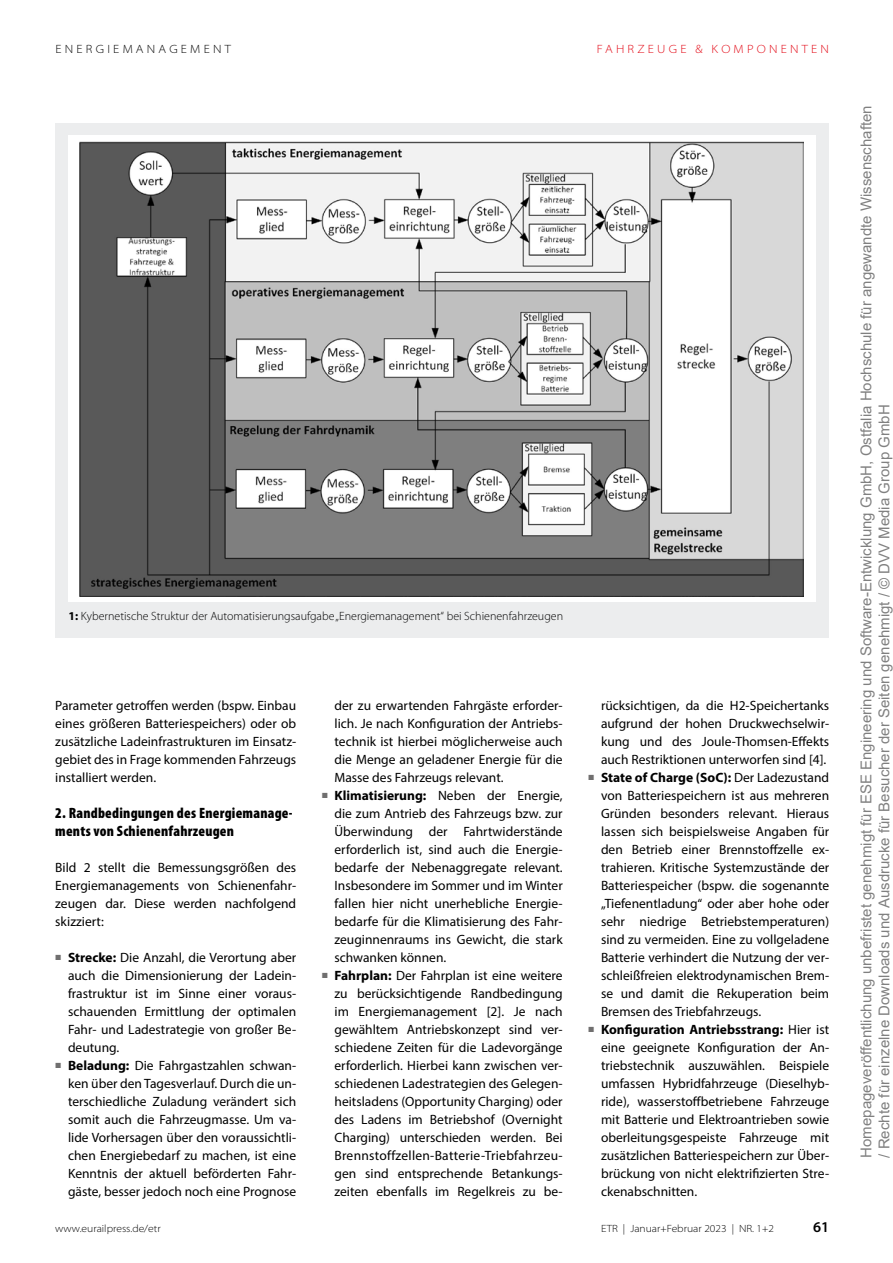
<style>
.page{position:relative;width:893px;height:1263px;background:#fff}
.page>*{position:absolute;margin:0;border:0;box-sizing:border-box;transform-origin:0 0}
.t1{font:15px/18px "Arial";color:rgb(0 0 0/.5)}
.t2{font:900 condensed 15px/18px "Myriad Pro";letter-spacing:.015em;color:#000}
.t3{font:600 15px "Myriad Pro";color:#000}
.t4{font:13.5px/18px "Myriad Pro";color:#000;text-align:justify}
.t5{font:700 13.5px "Myriad Pro";color:#000}
.t6{font:13.5px "Myriad Pro";letter-spacing:.02em;color:#000}
.t7{font:300 12px "Myriad Pro";color:#000}
.t8{font:300 semi-expanded 12px "Myriad Pro";letter-spacing:.27em;color:#e30613}
.t9{font:300 semi-expanded 12px "Myriad Pro";letter-spacing:.27em;color:#000}
.t10{font:300 semi-expanded 10.5px "Myriad Pro";color:#000}
.s1{font-weight:700}
.s2{font-weight:400}
</style>
<div class="page">
<div style="left:55px;top:123px;width:774px;height:515px;background:#ecedee"></div>
<div style="left:68px;top:135px;width:747px;height:467px;background:#fff"></div>
<img style="left:79px;top:142px;width:725px;height:455px">
<p class="t9" style="left:55px;top:42px;width:177px">ENERGIEMANAGEMENT</p>
<p class="t8" style="left:597px;top:42px;width:234px">FAHRZEUGE &amp; KOMPONENTEN</p>
<p class="t7" style="left:69px;top:609px;width:496px"><span class="s1">1:</span> Kybernetische Struktur der Automatisierungsaufgabe „Energiemanagement“ bei Schienenfahrzeugen</p>
<p class="t4" style="left:55px;top:696px;width:242px">Parameter getroffen werden (bspw. Einbau eines größeren Batteriespeichers) oder ob zusätzliche Ladeinfrastrukturen im Einsatz&shy;gebiet des in Frage kommenden Fahrzeugs installiert werden.</p>
<p class="t2" style="left:55px;top:804px;width:239px">2. Randbedingungen des Energiemanage&shy;ments von Schienenfahrzeugen</p>
<p class="t4" style="left:55px;top:858px;width:242px">Bild 2 stellt die Bemessungsgrößen des Energiemanagements von Schienenfahr&shy;zeugen dar. Diese werden nachfolgend skizziert:</p>
<p class="t4" style="left:55px;top:948px;width:242px"><sup>◼</sup> <span class="s1">Strecke:</span> Die Anzahl, die Verortung aber</p>
<p class="t4" style="left:68px;top:966px;width:230px">auch die Dimensionierung der Ladein-</p>
<p class="t4" style="left:68px;top:984px;width:230px">frastruktur ist im Sinne einer voraus-</p>
<p class="t4" style="left:68px;top:1002px;width:230px">schauenden Ermittlung der optimalen</p>
<p class="t4" style="left:68px;top:1020px;width:230px">Fahr- und Ladestrategie von großer Be-</p>
<p class="t4" style="left:68px;top:1038px;width:53px">deutung.</p>
<p class="t4" style="left:55px;top:1056px;width:242px"><sup>◼</sup> <span class="s1">Beladung:</span> Die Fahrgastzahlen schwan-</p>
<p class="t4" style="left:68px;top:1074px;width:230px">ken über den Tagesverlauf. Durch die un-</p>
<p class="t4" style="left:68px;top:1092px;width:230px">terschiedliche Zuladung verändert sich</p>
<p class="t4" style="left:68px;top:1110px;width:230px">somit auch die Fahrzeugmasse. Um va-</p>
<p class="t4" style="left:68px;top:1128px;width:230px">lide Vorhersagen über den voraussichtli-</p>
<p class="t4" style="left:68px;top:1146px;width:230px">chen Energiebedarf zu machen, ist eine</p>
<p class="t4" style="left:68px;top:1164px;width:230px">Kenntnis der aktuell beförderten Fahr-</p>
<p class="t4" style="left:68px;top:1182px;width:230px">gäste, besser jedoch noch eine Prognose</p>
<p class="t4" style="left:334px;top:696px;width:230px">der zu erwartenden Fahrgäste erforder-</p>
<p class="t4" style="left:334px;top:714px;width:230px">lich. Je nach Konfiguration der Antriebs-</p>
<p class="t4" style="left:334px;top:732px;width:230px">technik ist hierbei möglicherweise auch</p>
<p class="t4" style="left:334px;top:750px;width:230px">die Menge an geladener Energie für die</p>
<p class="t4" style="left:334px;top:768px;width:171px">Masse des Fahrzeugs relevant.</p>
<p class="t4" style="left:322px;top:786px;width:242px"><sup>◼</sup> <span class="s1">Klimatisierung:</span> Neben der Energie,</p>
<p class="t4" style="left:334px;top:804px;width:230px">die zum Antrieb des Fahrzeugs bzw. zur</p>
<p class="t4" style="left:334px;top:822px;width:230px">Überwindung der Fahrtwiderstände</p>
<p class="t4" style="left:334px;top:840px;width:230px">erforderlich ist, sind auch die Energie-</p>
<p class="t4" style="left:334px;top:858px;width:230px">bedarfe der Nebenaggregate relevant.</p>
<p class="t4" style="left:334px;top:876px;width:230px">Insbesondere im Sommer und im Winter</p>
<p class="t4" style="left:334px;top:894px;width:230px">fallen hier nicht unerhebliche Energie-</p>
<p class="t4" style="left:334px;top:912px;width:230px">bedarfe für die Klimatisierung des Fahr-</p>
<p class="t4" style="left:334px;top:930px;width:230px">zeuginnenraums ins Gewicht, die stark</p>
<p class="t4" style="left:334px;top:948px;width:113px">schwanken können.</p>
<p class="t4" style="left:322px;top:966px;width:242px"><sup>◼</sup> <span class="s1">Fahrplan:</span> Der Fahrplan ist eine weitere</p>
<p class="t4" style="left:334px;top:984px;width:230px">zu berücksichtigende Randbedingung</p>
<p class="t4" style="left:334px;top:1002px;width:230px">im Energiemanagement [2]. Je nach</p>
<p class="t4" style="left:334px;top:1020px;width:230px">gewähltem Antriebskonzept sind ver-</p>
<p class="t4" style="left:334px;top:1038px;width:230px">schiedene Zeiten für die Ladevorgänge</p>
<p class="t4" style="left:334px;top:1056px;width:230px">erforderlich. Hierbei kann zwischen ver-</p>
<p class="t4" style="left:334px;top:1074px;width:230px">schiedenen Ladestrategien des Gelegen-</p>
<p class="t4" style="left:334px;top:1092px;width:230px">heitsladens (Opportunity Charging) oder</p>
<p class="t4" style="left:334px;top:1110px;width:230px">des Ladens im Betriebshof (Overnight</p>
<p class="t4" style="left:334px;top:1128px;width:230px">Charging) unterschieden werden. Bei</p>
<p class="t6" style="left:334px;top:1147px;width:230px">Brennstoffzellen-Batterie-Triebfahrzeu-</p>
<p class="t4" style="left:334px;top:1164px;width:230px">gen sind entsprechende Betankungs-</p>
<p class="t4" style="left:334px;top:1182px;width:230px">zeiten ebenfalls im Regelkreis zu be-</p>
<p class="t4" style="left:601px;top:696px;width:230px">rücksichtigen, da die H2-Speichertanks</p>
<p class="t4" style="left:601px;top:714px;width:230px">aufgrund der hohen Druckwechselwir-</p>
<p class="t4" style="left:601px;top:732px;width:230px">kung und des Joule-Thomsen-Effekts</p>
<p class="t4" style="left:601px;top:750px;width:227px">auch Restriktionen unterworfen sind [4].</p>
<p class="t5" style="left:588px;top:768px;width:242px"><sup>◼</sup> State of Charge (SoC): <span class="s2">Der Ladezustand</span></p>
<p class="t4" style="left:601px;top:786px;width:230px">von Batteriespeichern ist aus mehreren</p>
<p class="t4" style="left:601px;top:804px;width:230px">Gründen besonders relevant. Hieraus</p>
<p class="t4" style="left:601px;top:822px;width:230px">lassen sich beispielsweise Angaben für</p>
<p class="t4" style="left:601px;top:840px;width:230px">den Betrieb einer Brennstoffzelle ex-</p>
<p class="t4" style="left:601px;top:858px;width:230px">trahieren. Kritische Systemzustände der</p>
<p class="t4" style="left:601px;top:876px;width:230px">Batteriespeicher (bspw. die sogenannte</p>
<p class="t4" style="left:601px;top:894px;width:230px">„Tiefenentladung“ oder aber hohe oder</p>
<p class="t4" style="left:601px;top:912px;width:230px">sehr niedrige Betriebstemperaturen)</p>
<p class="t4" style="left:601px;top:930px;width:230px">sind zu vermeiden. Eine zu vollgeladene</p>
<p class="t4" style="left:601px;top:948px;width:230px">Batterie verhindert die Nutzung der ver-</p>
<p class="t4" style="left:601px;top:966px;width:230px">schleißfreien elektrodynamischen Brem-</p>
<p class="t4" style="left:601px;top:984px;width:230px">se und damit die Rekuperation beim</p>
<p class="t4" style="left:601px;top:1002px;width:162px">Bremsen des Triebfahrzeugs.</p>
<p class="t5" style="left:588px;top:1020px;width:242px"><sup>◼</sup> Konfiguration Antriebsstrang: <span class="s2">Hier ist</span></p>
<p class="t4" style="left:601px;top:1038px;width:230px">eine geeignete Konfiguration der An-</p>
<p class="t4" style="left:601px;top:1056px;width:230px">triebstechnik auszuwählen. Beispiele</p>
<p class="t4" style="left:601px;top:1074px;width:230px">umfassen Hybridfahrzeuge (Dieselhyb-</p>
<p class="t4" style="left:601px;top:1092px;width:230px">ride), wasserstoffbetriebene Fahrzeuge</p>
<p class="t4" style="left:601px;top:1110px;width:230px">mit Batterie und Elektroantrieben sowie</p>
<p class="t4" style="left:601px;top:1128px;width:230px">oberleitungsgespeiste Fahrzeuge mit</p>
<p class="t4" style="left:601px;top:1146px;width:230px">zusätzlichen Batteriespeichern zur Über-</p>
<p class="t4" style="left:601px;top:1164px;width:230px">brückung von nicht elektrifizierten Stre-</p>
<p class="t4" style="left:601px;top:1182px;width:98px">ckenabschnitten.</p>
<p class="t10" style="left:55px;top:1222px;width:107px">www.eurailpress.de/etr</p>
<p class="t10" style="left:601px;top:1222px;width:174px">ETR | Januar+Februar 2023 | NR. 1+2</p>
<p class="t3" style="left:813px;top:1217px;width:18px">61</p>
<p class="t1" style="left:857px;top:1158px;width:1054px;rotate:-90deg">Homepageveröffentlichung unbefristet genehmigt für ESE Engineering und Software-Entwicklung GmbH, Ostfalia Hochschule für angewandte Wissenschaften / Rechte für einzelne Downloads und Ausdrucke für Besucher der Seiten genehmigt / © DVV Media Group GmbH</p>
</div>
